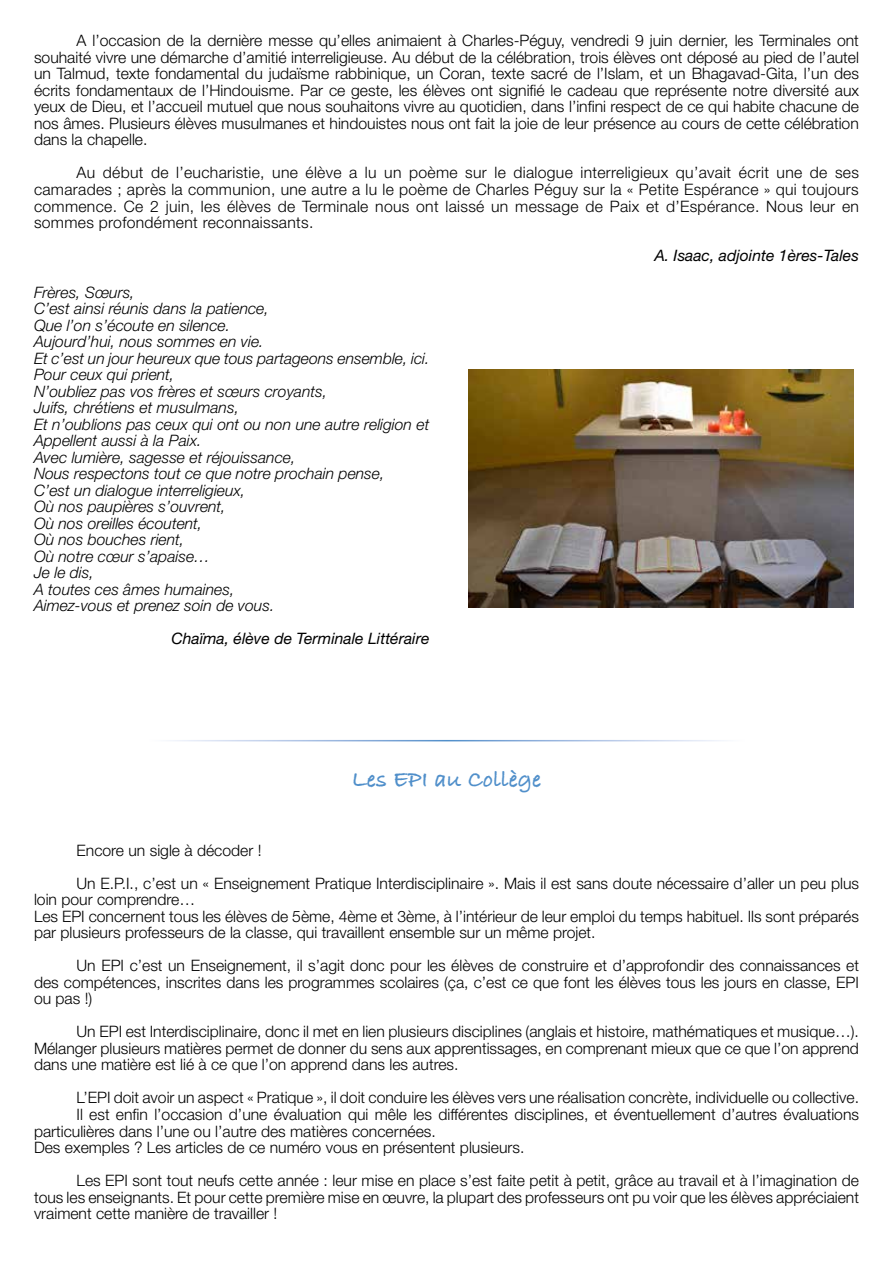
<style>
.page{position:relative;width:893px;height:1263px;background:#fff}
.page>*{position:absolute;margin:0;border:0;box-sizing:border-box;transform-origin:0 0}
.t1{font:700 24px "Bradley Hand ITCTT";color:#508fca}
.t2{font:300 15.75px/16.5px "Helvetica Neue";color:#000;text-align:justify}
.t3{font:italic 300 15.75px/16.5px "Helvetica Neue";color:#000}
.t4{font:italic 15.75px "Helvetica Neue";color:#000}
</style>
<div class="page">
<img style="left:469px;top:369px;width:385px;height:238px">
<p class="t2" style="left:34px;top:32px;width:826px;text-indent:43px">A l’occasion de la dernière messe qu’elles animaient à Charles-Péguy, vendredi 9 juin dernier, les Terminales ont souhaité vivre une démarche d’amitié interreligieuse. Au début de la célébration, trois élèves ont déposé au pied de l’autel un Talmud, texte fondamental du judaïsme rabbinique, un Coran, texte sacré de l’Islam, et un Bhagavad-Gita, l’un des écrits fondamentaux de l’Hindouisme. Par ce geste, les élèves ont signifié le cadeau que représente notre diversité aux yeux de Dieu, et l’accueil mutuel que nous souhaitons vivre au quotidien, dans l’infini respect de ce qui habite chacune de nos âmes. Plusieurs élèves musulmanes et hindouistes nous ont fait la joie de leur présence au cours de cette célébration dans la chapelle.</p>
<p class="t2" style="left:34px;top:164px;width:826px;text-indent:43px">Au début de l’eucharistie, une élève a lu un poème sur le dialogue interreligieux qu’avait écrit une de ses camarades ; après la communion, une autre a lu le poème de Charles Péguy sur la « Petite Espérance » qui toujours commence. Ce 2 juin, les élèves de Terminale nous ont laissé un message de Paix et d’Espérance. Nous leur en sommes profondément reconnaissants.</p>
<p class="t4" style="left:654px;top:246px;width:206px">A. Isaac, adjointe 1ères-Tales</p>
<p class="t3" style="left:34px;top:283px;width:397px">Frères, Sœurs,<br>C’est ainsi réunis dans la patience,<br>Que l’on s’écoute en silence.<br>Aujourd’hui, nous sommes en vie.<br>Et c’est un jour heureux que tous partageons ensemble, ici.<br>Pour ceux qui prient,<br>N’oubliez pas vos frères et sœurs croyants,<br>Juifs, chrétiens et musulmans,<br>Et n’oublions pas ceux qui ont ou non une autre religion et<br>Appellent aussi à la Paix.<br>Avec lumière, sagesse et réjouissance,<br>Nous respectons tout ce que notre prochain pense,<br>C’est un dialogue interreligieux,<br>Où nos paupières s’ouvrent,<br>Où nos oreilles écoutent,<br>Où nos bouches rient,<br>Où notre cœur s’apaise…<br>Je le dis,<br>A toutes ces âmes humaines,<br>Aimez-vous et prenez soin de vous.</p>
<p class="t4" style="left:171px;top:629px;width:260px">Chaïma, élève de Terminale Littéraire</p>
<h1 class="t1" style="left:352px;top:761px;width:191px">Les EPI au Collège</h1>
<p class="t2" style="left:77px;top:833px;width:784px;line-height:33px">Encore un sigle à décoder !<br>Un E.P.I., c’est un « Enseignement Pratique Interdisciplinaire ». Mais il est sans doute nécessaire d’aller un peu plus</p>
<p class="t2" style="left:34px;top:891px;width:826px;text-align:left">loin pour comprendre…<br>Les EPI concernent tous les élèves de 5ème, 4ème et 3ème, à l’intérieur de leur emploi du temps habituel. Ils sont préparés par plusieurs professeurs de la classe, qui travaillent ensemble sur un même projet.</p>
<p class="t2" style="left:34px;top:957px;width:826px;text-indent:43px">Un EPI c’est un Enseignement, il s’agit donc pour les élèves de construire et d’approfondir des connaissances et des compétences, inscrites dans les programmes scolaires (ça, c’est ce que font les élèves tous les jours en classe, EPI ou pas !)</p>
<p class="t2" style="left:34px;top:1023px;width:826px;text-indent:43px">Un EPI est Interdisciplinaire, donc il met en lien plusieurs disciplines (anglais et histoire, mathématiques et musique…).<br>Mélanger plusieurs matières permet de donner du sens aux apprentissages, en comprenant mieux que ce que l’on apprend dans une matière est lié à ce que l’on apprend dans les autres.</p>
<p class="t2" style="left:77px;top:1089px;width:784px">L’EPI doit avoir un aspect « Pratique », il doit conduire les élèves vers une réalisation concrète, individuelle ou collective.</p>
<p class="t2" style="left:77px;top:1106px;width:784px">Il est enfin l’occasion d’une évaluation qui mêle les différentes disciplines, et éventuellement d’autres évaluations</p>
<p class="t2" style="left:34px;top:1122px;width:403px">particulières dans l’une ou l’autre des matières concernées.</p>
<p class="t2" style="left:34px;top:1139px;width:492px">Des exemples ? Les articles de ce numéro vous en présentent plusieurs.</p>
<p class="t2" style="left:34px;top:1172px;width:826px;text-indent:43px">Les EPI sont tout neufs cette année : leur mise en place s’est faite petit à petit, grâce au travail et à l’imagination de tous les enseignants. Et pour cette première mise en œuvre, la plupart des professeurs ont pu voir que les élèves appréciaient vraiment cette manière de travailler !</p>
</div>
